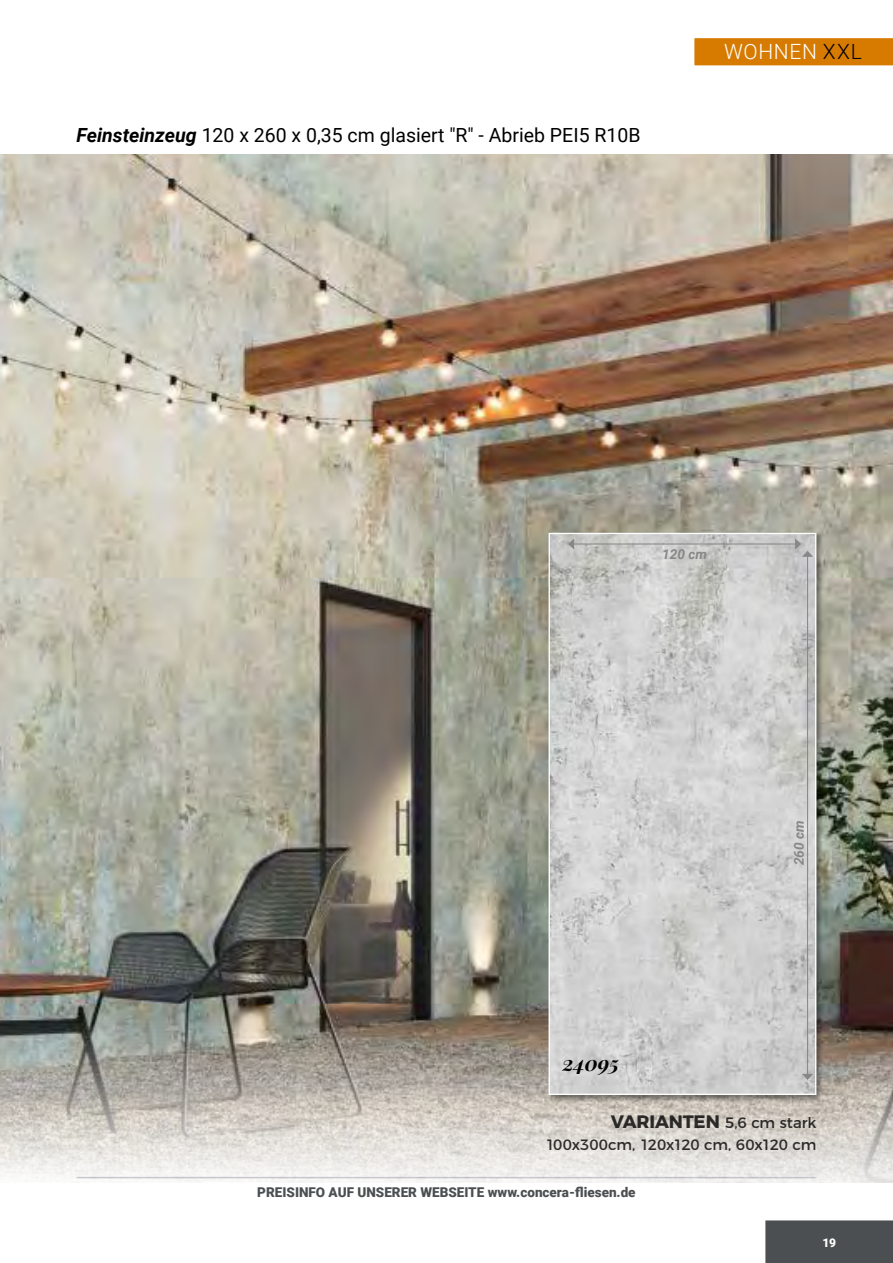
<style>
.page{position:relative;width:893px;height:1263px;background:#fff}
.page>*{position:absolute;margin:0;border:0;box-sizing:border-box;transform-origin:0 0}
.t1{font:300 21px "Roboto";letter-spacing:.035em;color:#fff}
.t2{font:italic 700 21px "Playfair Display";letter-spacing:-.005em;color:#000}
.t3{font:19.5px "Roboto";color:#000}
.t4{font:15px/21.6px "Montserrat";letter-spacing:-.01em;color:#000;text-align:right}
.t5{font:italic 700 13.65px "Roboto";color:#878787}
.t6{font:900 13.5px "Roboto";color:#4c4f51}
.t7{font:900 12px "Roboto";color:#fff}
.s1{font-weight:700;font-style:italic}
.s2{color:#000}
.s3{font-weight:700;font-size:18px}
</style>
<div class="page">
<img style="left:0;top:155px;width:893px;height:1027px">
<svg style="left:694px;top:38px;width:199px;height:28px;background:#d77e07"></svg>
<div style="left:547px;top:531px;width:277px;height:572px;background:#000;opacity:.4"></div>
<img style="left:551px;top:535px;width:263px;height:558px">
<div style="left:549px;top:533px;width:267px;height:562px;border:1px solid #fff"></div>
<hr style="left:573px;top:543px;width:223px;height:1px;background:#878787">
<svg style="left:568px;top:538px;width:6px;height:12px"></svg>
<hr style="left:807px;top:556px;width:1px;height:519px;background:#878787">
<svg style="left:802px;top:1074px;width:11px;height:6px"></svg>
<svg style="left:795px;top:538px;width:18px;height:19px"></svg>
<div style="left:765px;top:1220px;width:128px;height:43px;background:#4c4f51"></div>
<p class="t3" style="left:77px;top:122px;width:565px"><span class="s1">Feinsteinzeug</span> 120 x 260 x 0,35 cm glasiert "R" - Abrieb PEI5 R10B</p>
<p class="t1" style="left:724px;top:37px;width:139px">WOHNEN <span class="s2">XXL</span></p>
<p class="t5" style="left:662px;top:545px;width:46px">120 cm</p>
<p class="t2" style="left:563px;top:1049px;width:58px">24095</p>
<p class="t5" style="left:789px;top:865px;width:46px;rotate:-90deg">260 cm</p>
<p class="t4" style="left:545px;top:1111px;width:273px"><span class="s3">VARIANTEN</span> 5,6 cm stark<br>100x300cm, 120x120 cm, 60x120 cm</p>
<p class="t6" style="left:257px;top:1183px;width:380px">PREISINFO AUF UNSERER WEBSEITE www.concera-fliesen.de</p>
<p class="t7" style="left:822px;top:1234px;width:15px">19</p>
</div>
